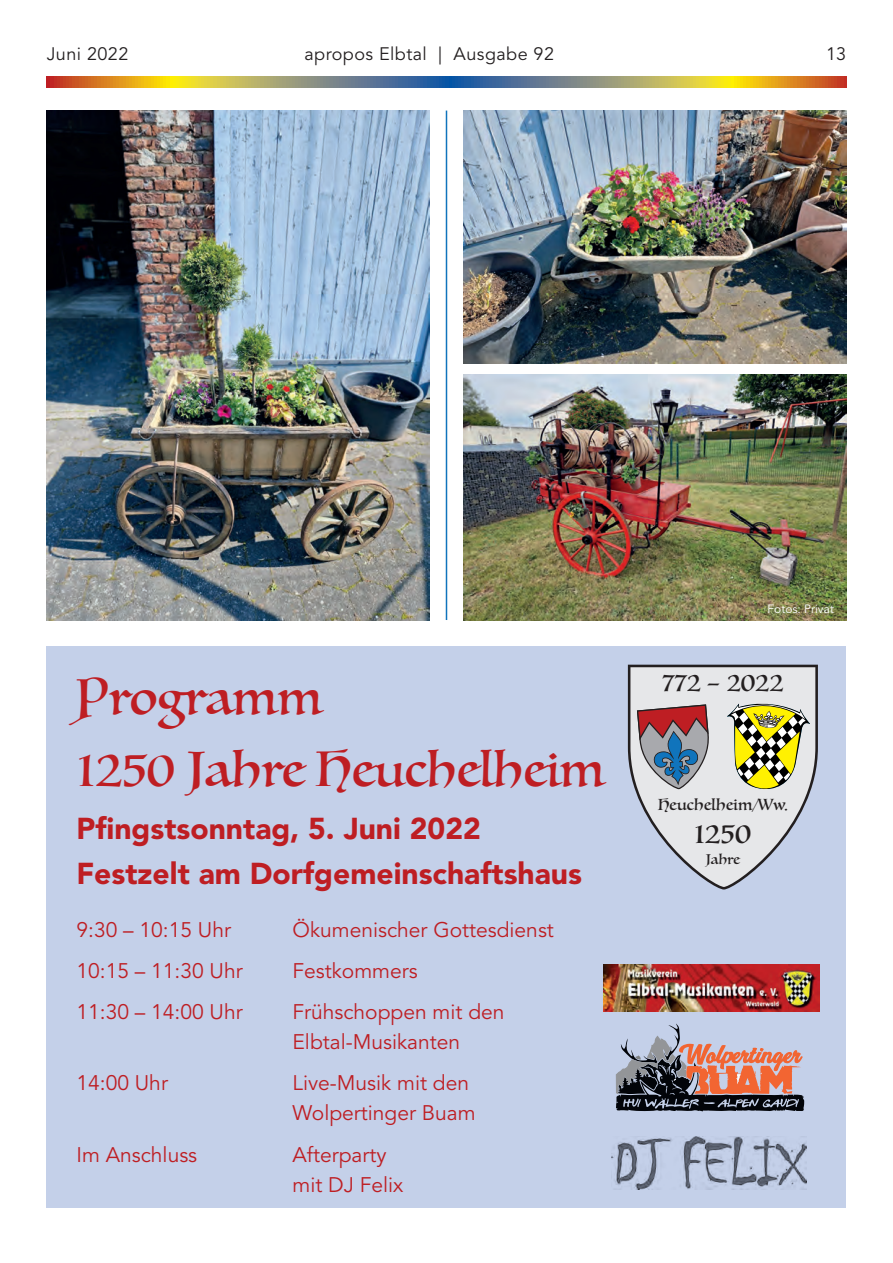
<style>
.page{position:relative;width:893px;height:1263px;background:#fff}
.page>*{position:absolute;margin:0;border:0;box-sizing:border-box;transform-origin:0 0}
.t1{font:48px/72px "Luminari";letter-spacing:.01em;color:#be1e23}
.t2{font:900 30px/45px "Avenir LT Std";color:#be1e23}
.t3{font:27.45px "Luminari";color:#231f20}
.t4{font:24.9px "Luminari";letter-spacing:.02em;color:#231f20}
.t5{font:21px/30px "Avenir LT Std";color:#be1e23}
.t6{font:18px "Avenir LT Std";letter-spacing:.025em;color:#231f20}
.t7{font:15.45px "Luminari";letter-spacing:.02em;color:#231f20}
.t8{font:13.65px "Luminari";letter-spacing:.02em;color:#231f20}
.t9{font:12px "Avenir LT Std";color:#fff}
</style>
<div class="page">
<svg style="left:47px;top:77px;width:799px;height:10px;background:#a3935b"></svg>
<img style="left:47px;top:111px;width:382px;height:510px">
<img style="left:463px;top:111px;width:383px;height:253px">
<div style="left:47px;top:646px;width:799px;height:562px;background:#c4d0e9"></div>
<svg style="left:628px;top:665px;width:190px;height:224px"></svg>
<svg style="left:616px;top:1024px;width:188px;height:87px"></svg>
<img style="left:612px;top:1136px;width:194px;height:53px">
<img style="left:603px;top:964px;width:216px;height:47px">
<hr style="left:446px;top:111px;width:1px;height:509px;background:#1074bc">
<img style="left:463px;top:374px;width:383px;height:247px">
<p class="t6" style="left:47px;top:44px;width:83px">Juni 2022</p>
<p class="t6" style="left:304px;top:44px;width:251px">apropos Elbtal | Ausgabe 92</p>
<p class="t6" style="left:826px;top:44px;width:22px">13</p>
<h1 class="t1" style="left:77px;top:661px;width:529px">Programm<br>1250 Jahre Heuchelheim</h1>
<h2 class="t2" style="left:77px;top:806px;width:507px">Pfingstsonntag, 5. Juni 2022<br>Festzelt am Dorfgemeinschaftshaus</h2>
<p class="t5" style="left:77px;top:915px;width:156px">9:30 – 10:15 Uhr</p>
<p class="t5" style="left:293px;top:915px;width:263px">Ökumenischer Gottesdienst</p>
<p class="t5" style="left:77px;top:956px;width:168px">10:15 – 11:30 Uhr</p>
<p class="t5" style="left:293px;top:956px;width:127px">Festkommers</p>
<p class="t5" style="left:77px;top:997px;width:168px">11:30 – 14:00 Uhr</p>
<p class="t5" style="left:292px;top:997px;width:214px">Frühschoppen mit den<br>Elbtal-Musikanten</p>
<p class="t5" style="left:77px;top:1069px;width:93px">14:00 Uhr</p>
<p class="t5" style="left:292px;top:1069px;width:185px">Live-Musik mit den<br>Wolpertinger Buam</p>
<p class="t5" style="left:77px;top:1140px;width:122px">Im Anschluss</p>
<p class="t5" style="left:292px;top:1140px;width:112px">Afterparty mit DJ Felix</p>
<p class="t9" style="left:767px;top:602px;width:68px">Fotos: Privat</p>
<p class="t4" style="left:662px;top:661px;width:122px">772 – 2022</p>
<p class="t7" style="left:658px;top:792px;width:131px">Heuchelheim/Ww.</p>
<h3 class="t3" style="left:694px;top:810px;width:59px">1250</h3>
<p class="t8" style="left:706px;top:847px;width:36px">Jahre</p>
</div>
